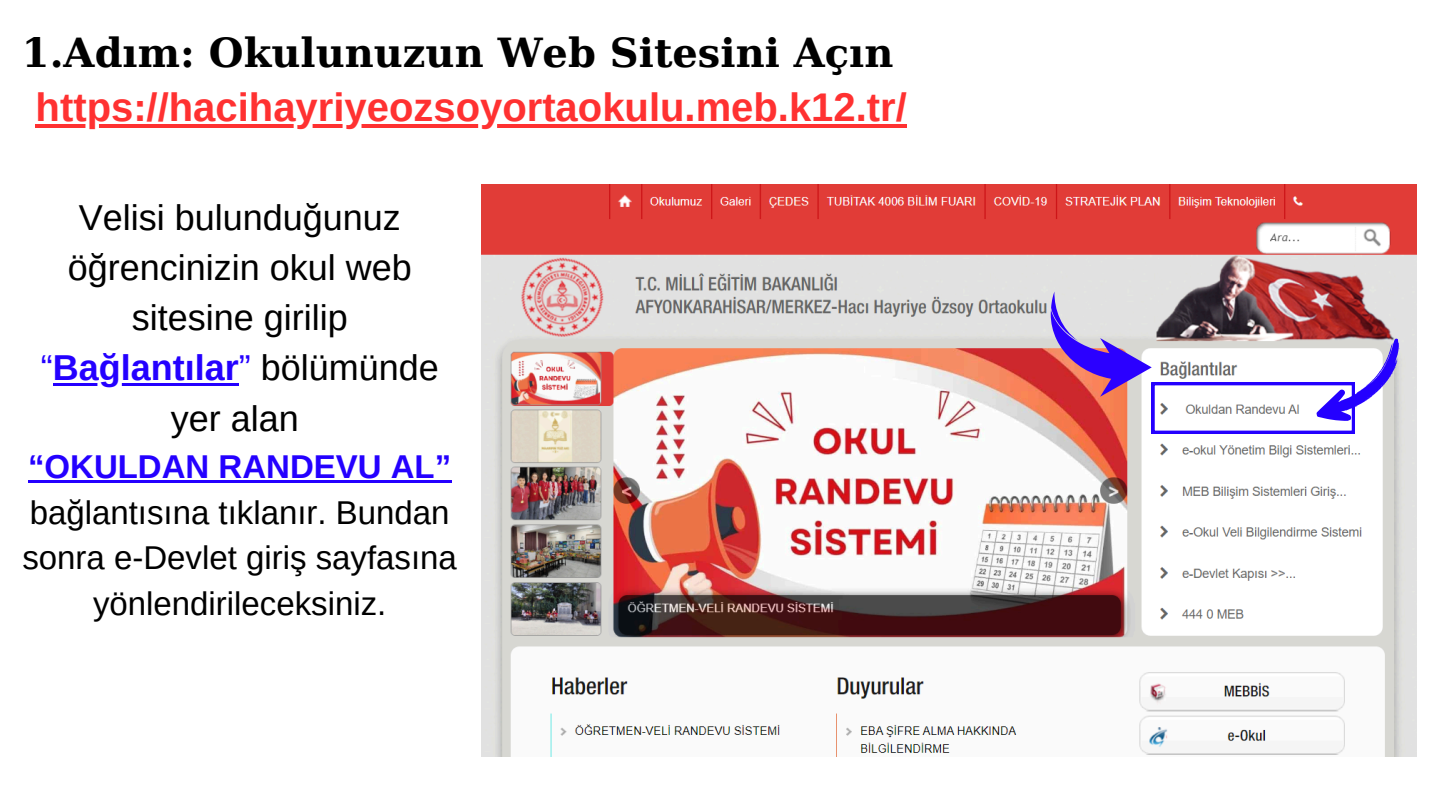
<style>
.page{position:relative;width:1440px;height:810px;background:#fff}
.page>*{position:absolute;margin:0;border:0;box-sizing:border-box;transform-origin:0 0}
.t1{font:700 40px "Arimo";color:#ff3131}
.t2{font:700 40px "DejaVu Serif";color:#000}
.t3{font:36px/50.2px "Arimo";color:#000;text-align:center}
.t4{font:33px/45.8px "Arimo";color:#000;text-align:center}
.s1{color:#2400ff}
.s2{font-weight:700;color:#2400ff}
</style>
<div class="page">
<img style="left:482px;top:184px;width:934px;height:572px">
<img style="left:1051px;top:292px;width:362px;height:141px">
<hr style="left:36px;top:124px;width:871px;height:3px;background:#ff3131">
<hr style="left:53px;top:383px;width:186px;height:3px;background:#2400ff">
<hr style="left:28px;top:480px;width:424px;height:3px;background:#2400ff">
<p class="t2" style="left:22px;top:29px;width:873px">1.Adım: Okulunuzun Web Sitesini Açın</p>
<p class="t1" style="left:36px;top:85px;width:873px">https://hacihayriyeozsoyortaokulu.meb.k12.tr/</p>
<p class="t3" style="left:41px;top:192px;width:400px">Velisi bulunduğunuz öğrencinizin okul web sitesine girilip <span class="s1">“</span><span class="s2">Bağlantılar</span><span class="s1">”</span> bölümünde</p>
<p class="t3" style="left:171px;top:393px;width:130px">yer alan</p>
<p class="t4" style="left:22px;top:443px;width:436px"><span class="s2">“OKULDAN RANDEVU AL” </span>bağlantısına tıklanır. Bundan sonra e-Devlet giriş sayfasına yönlendirileceksiniz.</p>
</div>
